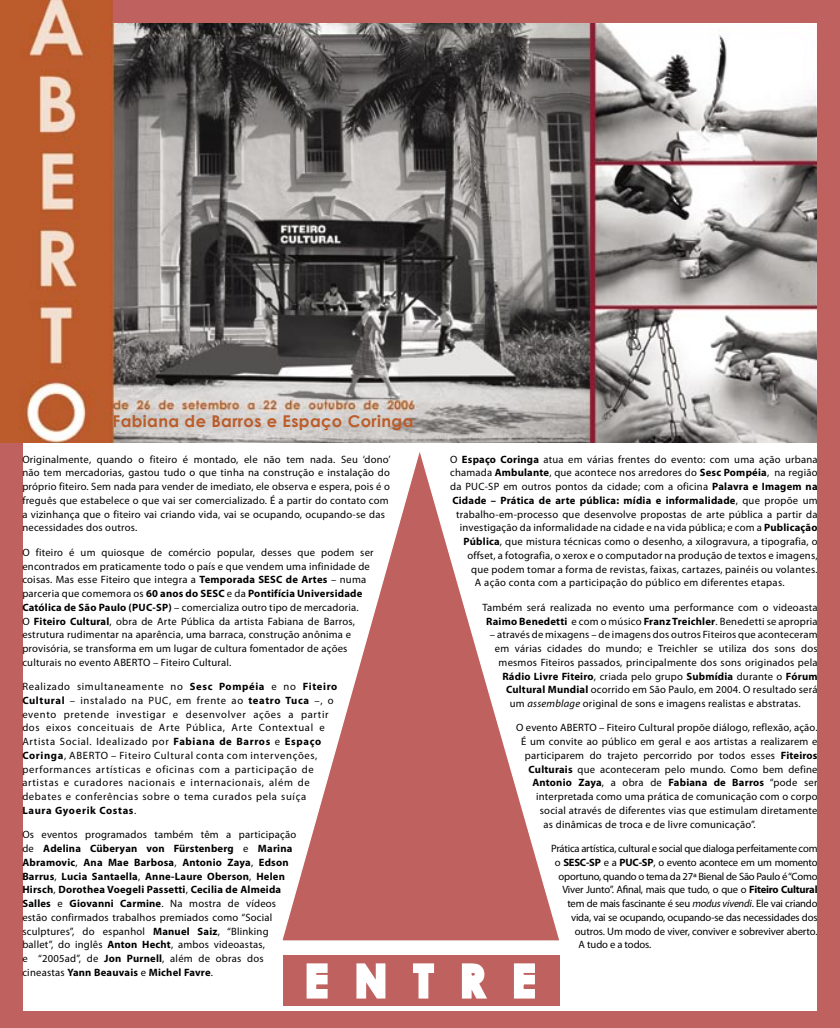
<style>
.page{position:relative;width:840px;height:1028px;background:#fff}
.page>*{position:absolute;margin:0;border:0;box-sizing:border-box;transform-origin:0 0}
.t1{font:700 43.75px "Century Gothic";color:#fff}
.t2{font:700 16.25px "Century Gothic";letter-spacing:.025em;color:#bb5c2a}
.t3{font:10.62px/13.8px "Myriad Pro";letter-spacing:.02em;color:#000}
.t4{font:700 10.62px/13.8px "Myriad Pro";letter-spacing:.02em;color:#000}
.t5{font:10.62px/13.8px "Myriad Pro";letter-spacing:.06em;color:#000}
.t6{font:10.62px "Myriad Pro";letter-spacing:-.02em;color:#000}
.t7{font:10.62px "Myriad Pro";letter-spacing:-.01em;color:#000}
.s1{font-weight:700}
.s2{font-weight:400}
.s3{font-style:italic}
</style>
<div class="page">
<div style="left:0;top:441px;width:22px;height:587px;background:#bf615f"></div>
<svg style="left:282px;top:452px;width:277px;height:489px"></svg>
<div style="left:283px;top:954px;width:276px;height:51px;background:#bf615f"></div>
<svg style="left:306px;top:963px;width:22px;height:36px"></svg>
<svg style="left:356px;top:963px;width:30px;height:36px"></svg>
<svg style="left:413px;top:963px;width:22px;height:36px"></svg>
<svg style="left:461px;top:963px;width:26px;height:36px"></svg>
<svg style="left:514px;top:963px;width:21px;height:36px"></svg>
<img style="left:0;top:0;width:817px;height:442px">
<div style="left:0;top:1011px;width:837px;height:17px;background:#bf615f"></div>
<div style="left:817px;top:0;width:23px;height:1028px;background:#bf615f"></div>
<div style="left:114px;top:0;width:726px;height:22px;background:#bf615f"></div>
<p class="t2" style="left:112px;top:409px;width:302px">Fabiana de Barros e Espaço Coringa</p>
<p class="t3" style="left:22px;top:452px;width:370px">Originalmente, quando o fiteiro é montado, ele não tem nada. Seu ‘dono’ não tem mercadorias, gastou tudo o que tinha na construção e instalação do próprio fiteiro. Sem nada para vender de imediato, ele observa e espera, pois é o freguês que estabelece o que vai ser comercializado. É a partir do contato com a vizinhança que o fiteiro vai criando vida, vai se ocupando, ocupando-se das necessidades dos outros.</p>
<p class="t3" style="left:22px;top:545px;width:353px">O fiteiro é um quiosque de comércio popular, desses que podem ser encontrados em praticamente todo o país e que vendem uma infinidade de coisas. Mas esse Fiteiro que integra a <span class="s1">Temporada SESC de Artes</span> – numa parceria que comemora os <span class="s1">60 anos do SESC</span> e da <span class="s1">Pontifícia Universidade Católica de São Paulo (PUC-SP)</span> – comercializa outro tipo de mercadoria.<br>O <span class="s1">Fiteiro Cultural</span>, obra de Arte Pública da artista Fabiana de Barros, estrutura rudimentar na aparência, uma barraca, construção anônima e provisória, se transforma em um lugar de cultura fomentador de ações culturais no evento ABERTO – Fiteiro Cultural.</p>
<p class="t5" style="left:22px;top:680px;width:317px">Realizado simultaneamente no <span class="s1">Sesc Pompéia</span> e no <span class="s1">Fiteiro Cultural</span> – instalado na PUC, em frente ao <span class="s1">teatro Tuca</span> –, o evento pretende investigar e desenvolver ações a partir dos eixos conceituais de Arte Pública, Arte Contextual e Artista Social. Idealizado por <span class="s1">Fabiana de Barros</span> e <span class="s1">Espaço Coringa</span>, ABERTO – Fiteiro Cultural conta com intervenções, performances artísticas e oficinas com a participação de artistas e curadores nacionais e internacionais, além de debates e conferências sobre o tema curados pela suíça <span class="s1">Laura Gyoerik Costas</span>.</p>
<p class="t4" style="left:22px;top:828px;width:275px"><span class="s2">Os eventos programados também têm a participação de</span> Adelina Cüberyan von Fürstenberg <span class="s2">e</span> Marina Abramovic<span class="s2">,</span> Ana Mae Barbosa<span class="s2">,</span> Antonio Zaya<span class="s2">,</span> Edson Barrus<span class="s2">,</span> Lucia Santaella<span class="s2">,</span> Anne-Laure Oberson<span class="s2">,</span> Helen Hirsch<span class="s2">,</span> Dorothea Voegeli Passetti<span class="s2">,</span> Cecilia de Almeida Salles <span class="s2">e</span> Giovanni Carmine<span class="s2">. Na mostra de vídeos estão confirmados trabalhos premiados como “Social sculptures”, do espanhol</span> Manuel Saiz<span class="s2">, “Blinking ballet”, do inglês</span> Anton Hecht<span class="s2">, ambos videoastas,<br>e “2005ad”, de</span> Jon Purnell<span class="s2">, além de obras dos cineastas</span> Yann Beauvais <span class="s2">e</span> Michel Favre<span class="s2">.</span></p>
<p class="t3" style="left:450px;top:452px;width:369px">O <span class="s1">Espaço Coringa</span> atua em várias frentes do evento: com uma ação urbana</p>
<p class="t3" style="left:450px;top:466px;width:369px">chamada <span class="s1">Ambulante</span>, que acontece nos arredores do <span class="s1">Sesc Pompéia</span>, na região</p>
<p class="t3" style="left:450px;top:480px;width:369px">da PUC-SP em outros pontos da cidade; com a oficina <span class="s1">Palavra e Imagem na</span></p>
<p class="t4" style="left:452px;top:493px;width:367px">Cidade – Prática de arte pública: mídia e informalidade<span class="s2">, que propõe um</span></p>
<p class="t3" style="left:456px;top:507px;width:363px">trabalho-em-processo que desenvolve propostas de arte pública a partir da</p>
<p class="t3" style="left:460px;top:521px;width:359px">investigação da informalidade na cidade e na vida pública; e com a <span class="s1">Publicação</span></p>
<p class="t3" style="left:463px;top:535px;width:355px"><span class="s1">Pública</span>, que mistura técnicas como o desenho, a xilogravura, a tipografia, o</p>
<p class="t3" style="left:467px;top:548px;width:352px">offset, a fotografia, o xerox e o computador na produção de textos e imagens,</p>
<p class="t3" style="left:471px;top:562px;width:348px">que podem tomar a forma de revistas, faixas, cartazes, painéis ou volantes.</p>
<p class="t3" style="left:475px;top:576px;width:311px">A ação conta com a participação do público em diferentes etapas.</p>
<p class="t3" style="left:482px;top:600px;width:337px;text-align:center">Também será realizada no evento uma performance com o videoasta<br><span class="s1">Raimo Benedetti</span> e com o músico <span class="s1">Franz Treichler</span>. Benedetti se apropria</p>
<p class="t3" style="left:490px;top:628px;width:329px">– através de mixagens – de imagens dos outros Fiteiros que aconteceram</p>
<p class="t3" style="left:495px;top:642px;width:324px">em várias cidades do mundo; e Treichler se utiliza dos sons dos</p>
<p class="t3" style="left:498px;top:655px;width:320px">mesmos Fiteiros passados, principalmente dos sons originados pela</p>
<p class="t4" style="left:502px;top:669px;width:317px">Rádio Livre Fiteiro<span class="s2">, criada pelo grupo</span> Submídia <span class="s2">durante o</span> Fórum</p>
<p class="t3" style="left:506px;top:683px;width:313px"><span class="s1">Cultural Mundial</span> ocorrido em São Paulo, em 2004. O resultado será</p>
<p class="t3" style="left:510px;top:697px;width:292px">um <span class="s3">assemblage</span> original de sons e imagens realistas e abstratas.</p>
<p class="t3" style="left:516px;top:721px;width:303px">O evento ABERTO – Fiteiro Cultural propõe diálogo, reflexão, ação.</p>
<p class="t3" style="left:521px;top:735px;width:298px">É um convite ao público em geral e aos artistas a realizarem e</p>
<p class="t3" style="left:525px;top:748px;width:294px">participarem do trajeto percorrido por todos esses <span class="s1">Fiteiros</span></p>
<p class="t3" style="left:528px;top:762px;width:290px"><span class="s1">Culturais</span> que aconteceram pelo mundo. Como bem define</p>
<p class="t4" style="left:532px;top:776px;width:287px">Antonio Zaya<span class="s2">, a obra de</span> Fabiana de Barros <span class="s2">“pode ser</span></p>
<p class="t3" style="left:536px;top:790px;width:283px">interpretada como uma prática de comunicação com o corpo</p>
<p class="t3" style="left:540px;top:803px;width:279px">social através de diferentes vias que estimulam diretamente</p>
<p class="t3" style="left:543px;top:817px;width:214px">as dinâmicas de troca e de livre comunicação”.</p>
<p class="t6" style="left:551px;top:842px;width:268px">Prática artística, cultural e social que dialoga perfeitamente com</p>
<p class="t6" style="left:555px;top:856px;width:264px">o <span class="s1">SESC-SP</span> e a <span class="s1">PUC-SP</span>, o evento acontece em um momento</p>
<p class="t6" style="left:558px;top:870px;width:260px">oportuno, quando o tema da 27ª Bienal de São Paulo é “Como</p>
<p class="t6" style="left:562px;top:884px;width:257px">Viver Junto”. Afinal, mais que tudo, o que o <span class="s1">Fiteiro Cultural</span></p>
<p class="t6" style="left:567px;top:897px;width:252px">tem de mais fascinante é seu <span class="s3">modus vivendi</span>. Ele vai criando</p>
<p class="t6" style="left:571px;top:911px;width:248px">vida, vai se ocupando, ocupando-se das necessidades dos</p>
<p class="t7" style="left:575px;top:925px;width:244px">outros. Um modo de viver, conviver e sobreviver aberto.</p>
<p class="t7" style="left:578px;top:939px;width:74px">A tudo e a todos.</p>
<p class="t1" style="left:305px;top:947px;width:232px">E N T R E</p>
</div>
